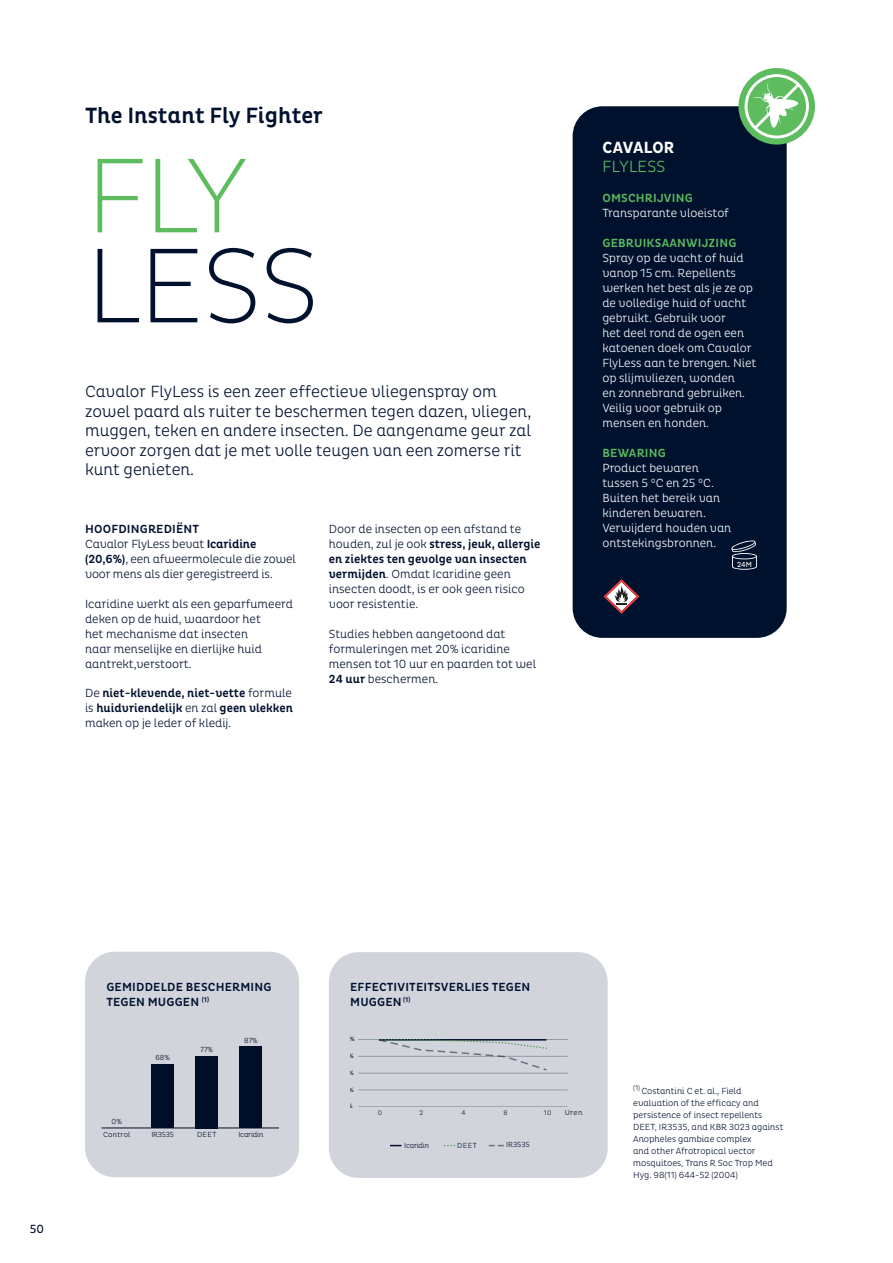
<style>
.page{position:relative;width:893px;height:1263px;background:#fff}
.page>*{position:absolute;margin:0;border:0;box-sizing:border-box;transform-origin:0 0}
.Product{font:200 108px/90px "Pluto Cond";letter-spacing:-.025em;color:#00112e}
.Introtitel{font:500 22.5px "Pluto Cond";color:#00112e}
.Inleiding{font:300 16.5px/19.5px "Pluto Cond";color:#00112e}
.t1{font:700 16.5px/19.5px "Pluto Sans Cond";letter-spacing:.01em;color:#fff}
.Body{font:300 12px/15px "Pluto Cond";color:#00112e}
.Body_-_Wit{font:300 12px/15px "Pluto Cond";color:#fff}
.Body-2{font:500 12px/15px "Pluto Cond";color:#00112e;text-align:justify}
.Titel{font:500 12px/15px "Pluto Cond";letter-spacing:.015em;color:#00112e}
.Titel-2{font:500 12px "Pluto Cond";letter-spacing:.015em;color:#5cbc5e}
.t2{font:condensed 12px "Pluto";color:#00112e}
.Body-3{font:300 9px/12px "Pluto Cond";color:#00112e}
.t3{font:300 7.5px "Pluto Cond";color:#00112e}
.t4{font:300 7.5px "Pluto Cond";letter-spacing:-.03em;color:#00112e}
.t5{font:300 7.5px "Pluto Cond";letter-spacing:.02em;color:#00112e}
.t6{font:7.5px "Pluto Sans Cond";color:#fff}
.t7{font:300 6.75px "Pluto Cond";color:#00112e}
.t8{font:6.75px "Calibri";color:#00112e}
.s1{color:#5cbc5e}
.s2{font-weight:500}
.s3{font-weight:300}
.s4{font-weight:300;color:#5cbc5e}
</style>
<div class="page">
<hr style="left:892px;top:0;width:1px;height:1263px;background:#00112e">
<div style="left:329px;top:952px;width:279px;height:226px;background:#d2d4dc;border-radius:30px"></div>
<div style="left:573px;top:106px;width:214px;height:532px;background:#00112e;border-radius:30px"></div>
<svg style="left:731px;top:540px;width:26px;height:30px"></svg>
<div style="left:85px;top:952px;width:214px;height:225px;background:#d2d4dc;border-radius:30px"></div>
<svg style="left:738px;top:68px;width:77px;height:77px;background:#6bbf6e"></svg>
<div style="left:745px;top:74px;width:64px;height:64px;border:3px solid #fff;border-radius:50%"></div>
<svg style="left:751px;top:81px;width:51px;height:51px"></svg>
<svg style="left:603px;top:579px;width:36px;height:35px"></svg>
<hr style="left:358px;top:1090px;width:210px;height:1px;background:#00112e">
<hr style="left:358px;top:1073px;width:210px;height:1px;background:#00112e">
<hr style="left:358px;top:1056px;width:210px;height:1px;background:#00112e">
<hr style="left:358px;top:1039px;width:210px;height:1px;background:#00112e">
<hr style="left:358px;top:1106px;width:210px;height:1px;background:#00112e">
<svg style="left:489px;top:1145px;width:15px;height:1px"></svg>
<svg style="left:379px;top:1039px;width:168px;height:31px"></svg>
<div style="left:88px;top:1008px;width:212px;height:157px;background:#d2d4dc"></div>
<hr style="left:102px;top:1128px;width:177px;height:1px;background:#00112e">
<div style="left:240px;top:1046px;width:22px;height:82px;background:#000e27"></div>
<div style="left:195px;top:1056px;width:23px;height:72px;background:#000e27"></div>
<div style="left:152px;top:1064px;width:22px;height:64px;background:#000e27"></div>
<p class="Introtitel" style="left:85px;top:103px;width:239px">The Instant Fly Fighter</p>
<p class="Product" style="left:86px;top:151px;width:236px"><span class="s1">FLY<br></span>LESS</p>
<p class="Inleiding" style="left:85px;top:382px;width:448px">Cavalor FlyLess is een zeer effectieve vliegenspray om zowel paard als ruiter te beschermen tegen dazen, vliegen, muggen, teken en andere insecten. De aangename geur zal ervoor zorgen dat je met volle teugen van een zomerse rit kunt genieten.</p>
<p class="Titel" style="left:85px;top:521px;width:116px">HOOFDINGREDIËNT</p>
<p class="Body" style="left:85px;top:536px;width:212px">Cavalor FlyLess bevat <span class="s2">Icaridine (20,6%)</span>, een afweermolecule die zowel voor mens als dier geregistreerd is.</p>
<p class="Body" style="left:85px;top:596px;width:209px">Icaridine werkt als een geparfumeerd deken op de huid, waardoor het<br>het mechanisme dat insecten<br>naar menselijke en dierlijke huid aantrekt,verstoort.</p>
<p class="Body-2" style="left:85px;top:686px;width:210px"><span class="s3">De</span> niet-klevende, niet-vette <span class="s3">formule is</span> huidvriendelijk <span class="s3">en zal</span> geen vlekken <span class="s3">maken op je leder of kledij.</span></p>
<p class="Body" style="left:329px;top:521px;width:213px">Door de insecten op een afstand te houden, zul je ook <span class="s2">stress, jeuk, allergie en ziektes ten gevolge van insecten vermijden</span>. Omdat Icaridine geen insecten doodt, is er ook geen risico voor resistentie.</p>
<p class="Body" style="left:329px;top:626px;width:209px">Studies hebben aangetoond dat formuleringen met 20% icaridine mensen tot 10 uur en paarden tot wel<br><span class="s2">24 uur</span> beschermen.</p>
<p class="t1" style="left:602px;top:138px;width:73px">CAVALOR<br><span class="s4">FLYLESS</span></p>
<p class="Titel-2" style="left:602px;top:191px;width:92px">OMSCHRIJVING</p>
<p class="Body_-_Wit" style="left:602px;top:206px;width:128px">Transparante vloeistof</p>
<p class="Titel-2" style="left:602px;top:236px;width:135px">GEBRUIKSAANWIJZING</p>
<p class="Body_-_Wit" style="left:602px;top:251px;width:155px">Spray op de vacht of huid vanop 15 cm. Repellents werken het best als je ze op de volledige huid of vacht gebruikt. Gebruik voor<br>het deel rond de ogen een katoenen doek om Cavalor<br>FlyLess aan te brengen. Niet op slijmvliezen, wonden<br>en zonnebrand gebruiken.<br>Veilig voor gebruik op mensen en honden.</p>
<p class="Titel-2" style="left:602px;top:446px;width:65px">BEWARING</p>
<p class="Body_-_Wit" style="left:602px;top:460px;width:130px">Product bewaren tussen 5 °C en 25 °C.<br>Buiten het bereik van kinderen bewaren.<br>Verwijderd houden van ontstekingsbronnen.</p>
<p class="t6" style="left:737px;top:560px;width:16px">24M</p>
<p class="t2" style="left:30px;top:1222px;width:16px">50</p>
<p class="Titel" style="left:106px;top:979px;width:167px">GEMIDDELDE BESCHERMING<br>TEGEN MUGGEN <sup>(1)</sup></p>
<p class="t3" style="left:112px;top:1117px;width:12px">0%</p>
<p class="t3" style="left:155px;top:1053px;width:16px">68%</p>
<p class="t3" style="left:201px;top:1045px;width:14px">77%</p>
<p class="t3" style="left:244px;top:1036px;width:15px">87%</p>
<p class="t5" style="left:103px;top:1130px;width:29px">Control</p>
<p class="t3" style="left:151px;top:1130px;width:24px">IR3535</p>
<p class="t3" style="left:197px;top:1130px;width:21px">DEET</p>
<p class="t4" style="left:238px;top:1130px;width:26px">Icaridin</p>
<p class="Titel" style="left:350px;top:979px;width:182px">EFFECTIVITEITSVERLIES TEGEN<br>MUGGEN <sup>(1)</sup></p>
<p class="t8" style="left:344px;top:1102px;width:10px">0%</p>
<p class="t7" style="left:378px;top:1109px;width:6px">0</p>
<p class="t7" style="left:420px;top:1109px;width:5px">2</p>
<p class="t7" style="left:461px;top:1109px;width:6px">4</p>
<p class="t7" style="left:503px;top:1109px;width:6px">8</p>
<p class="t7" style="left:544px;top:1109px;width:9px">10</p>
<p class="t4" style="left:404px;top:1141px;width:26px">Icaridin</p>
<p class="t3" style="left:457px;top:1141px;width:21px">DEET</p>
<p class="t3" style="left:506px;top:1140px;width:25px">IR3535</p>
<p class="t3" style="left:565px;top:1108px;width:19px">Uren</p>
<p class="Body-3" style="left:633px;top:1085px;width:152px"><sup>(1)</sup> Costantini C et. al., Field evaluation of the efficacy and persistence of insect repellents<br>DEET, IR3535, and KBR 3023 against<br>Anopheles gambiae complex<br>and other Afrotropical vector mosquitoes, Trans R Soc Trop Med<br>Hyg. 98(11) 644-52 (2004)</p>
</div>
